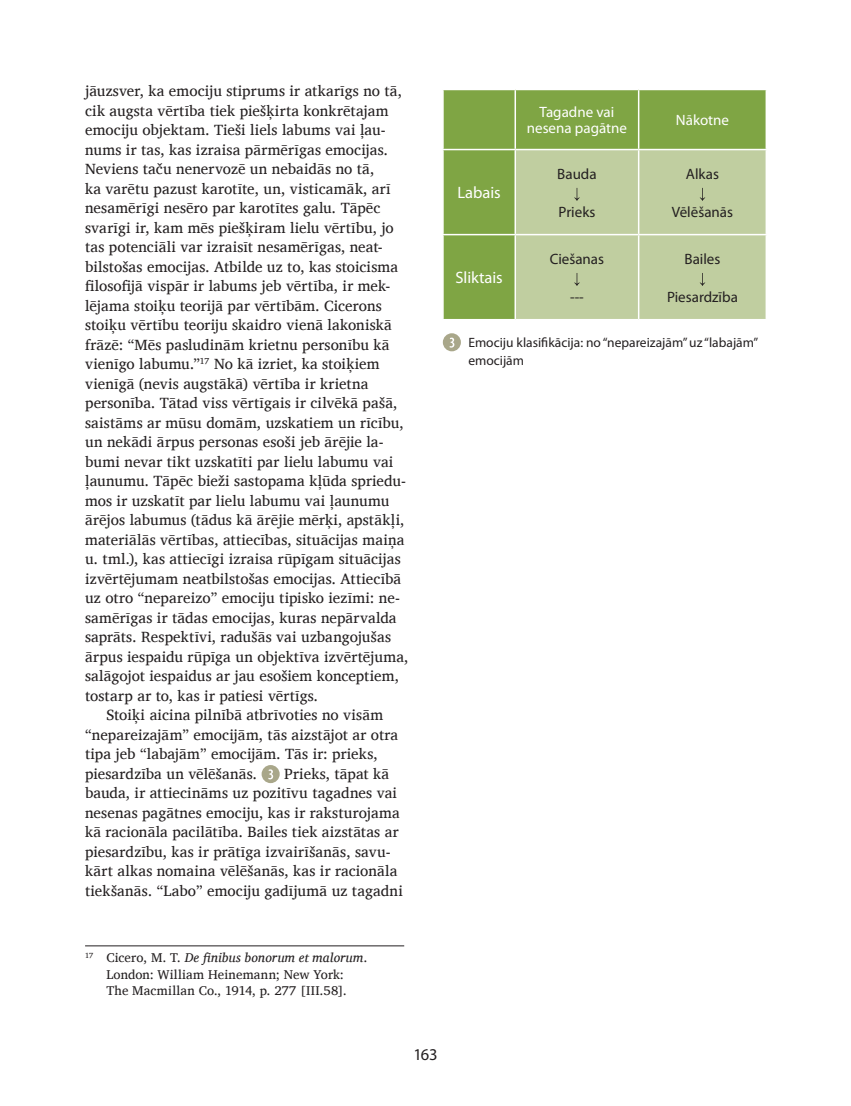
<style>
.page{position:relative;width:851px;height:1106px;background:#fff}
.page>*{position:absolute;margin:0;border:0;box-sizing:border-box;transform-origin:0 0}
.t1{font:16.5px "Myriad Pro";color:#fff}
.t2{font:16.5px "Myriad Pro";color:#231f20}
.pamats{font:15.15px/19.5px "Charis SIL";letter-spacing:.01em;color:#231f20}
.t3{font:15px "Myriad Pro";color:#231f20}
.t4{font:15px/16.2px "Myriad Pro";color:#fff;text-align:center}
.attela_paraksts{font:13.5px/18px "Myriad Pro";color:#231f20}
.zemsvitras_atsauce{font:13.05px/16.5px "Charis SIL";letter-spacing:.01em;color:#231f20;text-align:center}
.s1{font-style:italic}
</style>
<div class="page">
<div style="left:261px;top:765px;width:18px;height:18px;background:#a9a78a;border-radius:50%"></div>
<svg style="left:268px;top:769px;width:5px;height:10px"></svg>
<hr style="left:85px;top:945px;width:319px;height:1px;background:#231f20">
<div style="left:443px;top:90px;width:322px;height:229px;background:#7fa544"></div>
<div style="left:516px;top:150px;width:249px;height:169px;background:#c0cea0"></div>
<hr style="left:514px;top:90px;width:2px;height:59px;background:#fff">
<hr style="left:637px;top:90px;width:2px;height:59px;background:#fff">
<hr style="left:442px;top:149px;width:73px;height:1px;background:#fff">
<hr style="left:515px;top:149px;width:123px;height:1px;background:#fff">
<hr style="left:514px;top:150px;width:2px;height:84px;background:#fff">
<hr style="left:638px;top:149px;width:129px;height:1px;background:#fff">
<hr style="left:637px;top:150px;width:2px;height:84px;background:#fff">
<hr style="left:442px;top:234px;width:73px;height:1px;background:#fff">
<hr style="left:515px;top:234px;width:123px;height:1px;background:#fff">
<hr style="left:514px;top:235px;width:2px;height:84px;background:#fff">
<hr style="left:638px;top:234px;width:129px;height:1px;background:#fff">
<hr style="left:637px;top:235px;width:2px;height:84px;background:#fff">
<svg style="left:574px;top:188px;width:5px;height:13px"></svg>
<svg style="left:699px;top:188px;width:6px;height:13px"></svg>
<svg style="left:574px;top:273px;width:5px;height:13px"></svg>
<svg style="left:699px;top:273px;width:6px;height:13px"></svg>
<div style="left:443px;top:333px;width:18px;height:18px;background:#a9a78a;border-radius:50%"></div>
<svg style="left:449px;top:337px;width:5px;height:10px"></svg>
<p class="pamats" style="left:85px;top:81px;width:325px">jāuzsver, ka emociju stiprums ir atkarīgs no tā, cik augsta vērtība tiek piešķirta konkrētajam emociju objektam. Tieši liels labums vai ļau&shy;nums ir tas, kas izraisa pārmērīgas emocijas.<br>Neviens taču nenervozē un nebaidās no tā,<br>ka varētu pazust karotīte, un, visticamāk, arī nesamērīgi nesēro par karotītes galu. Tāpēc svarīgi ir, kam mēs piešķiram lielu vērtību, jo tas potenciāli var izraisīt nesamērīgas, neat&shy;bilstošas emocijas. Atbilde uz to, kas stoicisma filosofijā vispār ir labums jeb vērtība, ir mek&shy;lējama stoiķu teorijā par vērtībām. Cicerons stoiķu vērtību teoriju skaidro vienā lakoniskā frāzē: “Mēs pasludinām krietnu personību kā vienīgo labumu.”<sup>17</sup> No kā izriet, ka stoiķiem vienīgā (nevis augstākā) vērtība ir krietna personība. Tātad viss vērtīgais ir cilvēkā pašā, saistāms ar mūsu domām, uzskatiem un rīcību, un nekādi ārpus personas esoši jeb ārējie la&shy;bumi nevar tikt uzskatīti par lielu labumu vai ļaunumu. Tāpēc bieži sastopama kļūda spriedu&shy;mos ir uzskatīt par lielu labumu vai ļaunumu ārējos labumus (tādus kā ārējie mērķi, apstākļi, materiālās vērtības, attiecības, situācijas maiņa u. tml.), kas attiecīgi izraisa rūpīgam situācijas izvērtējumam neatbilstošas emocijas. Attiecībā uz otro “nepareizo” emociju tipisko iezīmi: ne&shy;samērīgas ir tādas emocijas, kuras nepārvalda saprāts. Respektīvi, radušās vai uzbangojušas ārpus iespaidu rūpīga un objektīva izvērtējuma, salāgojot iespaidus ar jau esošiem konceptiem, tostarp ar to, kas ir patiesi vērtīgs.</p>
<p class="pamats" style="left:85px;top:705px;width:315px;text-indent:21px">Stoiķi aicina pilnībā atbrīvoties no visām “nepareizajām” emocijām, tās aizstājot ar otra tipa jeb “labajām” emocijām. Tās ir: prieks, piesardzība un vēlēšanās.</p>
<p class="pamats" style="left:85px;top:764px;width:319px;text-indent:199px">Prieks, tāpat kā bauda, ir attiecināms uz pozitīvu tagadnes vai nesenas pagātnes emociju, kas ir raksturojama kā racionāla pacilātība. Bailes tiek aizstātas ar piesardzību, kas ir prātīga izvairīšanās, savu&shy;kārt alkas nomaina vēlēšanās, kas ir racionāla tiekšanās. “Labo” emociju gadījumā uz tagadni</p>
<p class="t1" style="left:457px;top:182px;width:45px">Labais</p>
<p class="t4" style="left:526px;top:104px;width:102px">Tagadne vai nesena pagātne</p>
<p class="t4" style="left:675px;top:112px;width:55px">Nākotne</p>
<p class="t3" style="left:557px;top:164px;width:41px">Bauda</p>
<p class="t3" style="left:558px;top:203px;width:38px">Prieks</p>
<p class="t3" style="left:685px;top:164px;width:35px">Alkas</p>
<p class="t3" style="left:671px;top:203px;width:63px">Vēlēšanās</p>
<p class="t3" style="left:684px;top:249px;width:37px">Bailes</p>
<p class="t3" style="left:667px;top:288px;width:72px">Piesardzība</p>
<p class="attela_paraksts" style="left:468px;top:333px;width:291px">Emociju klasifikācija: no “nepareizajām” uz “labajām” emocijām</p>
<p class="t3" style="left:549px;top:249px;width:56px">Ciešanas</p>
<p class="t3" style="left:570px;top:288px;width:15px">---</p>
<p class="t1" style="left:455px;top:268px;width:49px">Sliktais</p>
<p class="zemsvitras_atsauce" style="left:85px;top:949px;width:284px"><sup>17</sup> Cicero, M. T. <span class="s1">De finibus bonorum et malorum</span>.<br>London: William Heinemann; New York:<br>The Macmillan Co., 1914, p. 277 [III.58].</p>
<p class="t2" style="left:413px;top:1044px;width:26px">163</p>
</div>
